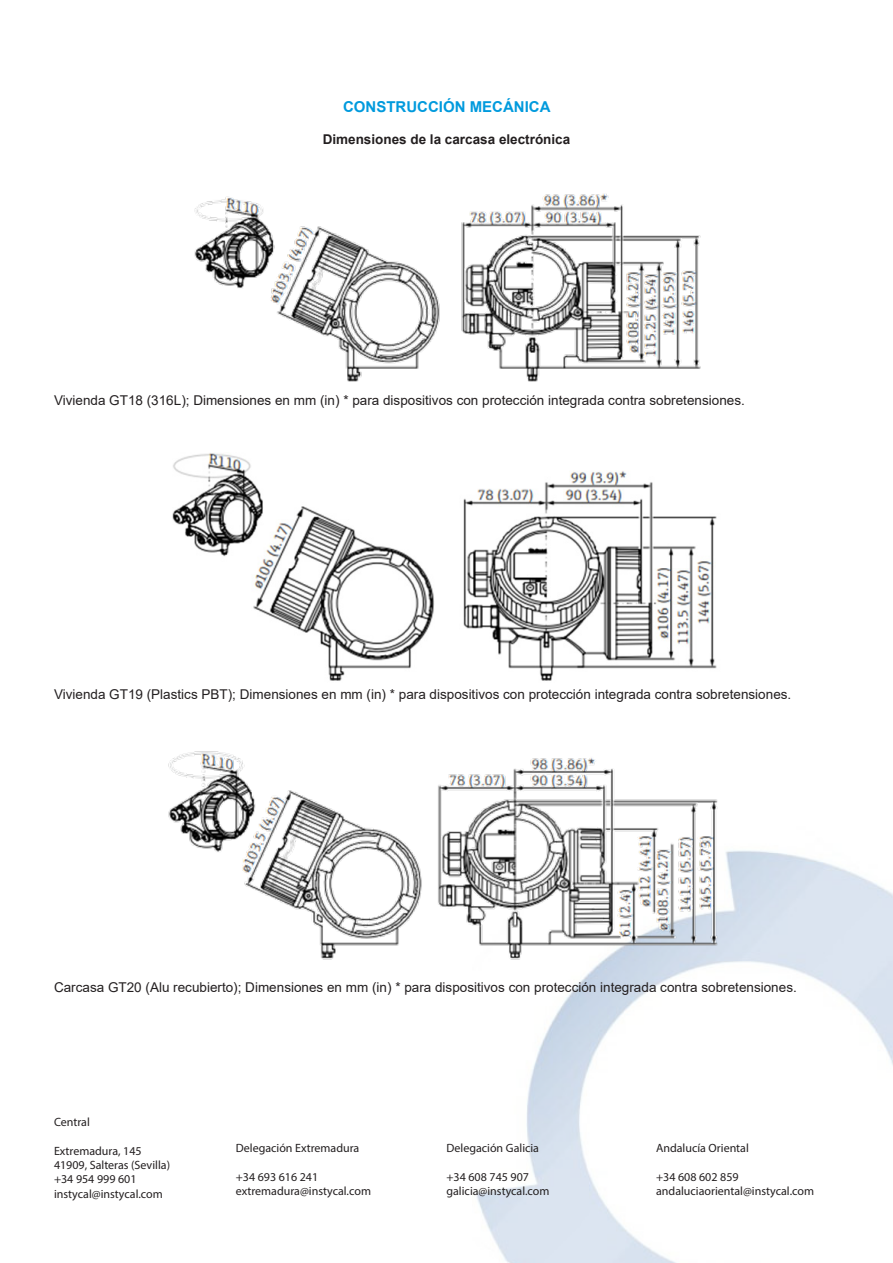
<style>
.page{position:relative;width:893px;height:1263px;background:#fff}
.page>*{position:absolute;margin:0;border:0;box-sizing:border-box;transform-origin:0 0}
.t1{font:700 15px "Arial";color:#009add}
.t2{font:13.5px "Arial";color:#231f20}
.t3{font:700 13.5px "Arial";color:#231f20}
.t4{font:12px "Myriad Pro";color:#231f20}
</style>
<div class="page">
<img style="left:476px;top:850px;width:417px;height:413px">
<img style="left:194px;top:193px;width:507px;height:189px">
<img style="left:173px;top:453px;width:544px;height:228px">
<img style="left:168px;top:751px;width:557px;height:215px">
<p class="t1" style="left:343px;top:96px;width:209px">CONSTRUCCIÓN MECÁNICA</p>
<p class="t3" style="left:323px;top:130px;width:249px">Dimensiones de la carcasa electrónica</p>
<p class="t2" style="left:54px;top:391px;width:692px">Vivienda GT18 (316L); Dimensiones en mm (in) * para dispositivos con protección integrada contra sobretensiones.</p>
<p class="t2" style="left:54px;top:685px;width:739px">Vivienda GT19 (Plastics PBT); Dimensiones en mm (in) * para dispositivos con protección integrada contra sobretensiones.</p>
<p class="t2" style="left:54px;top:978px;width:744px">Carcasa GT20 (Alu recubierto); Dimensiones en mm (in) * para dispositivos con protección integrada contra sobretensiones.</p>
<p class="t4" style="left:54px;top:1114px;width:37px">Central</p>
<p class="t4" style="left:54px;top:1143px;width:89px">Extremadura, 145</p>
<p class="t4" style="left:54px;top:1157px;width:118px">41909, Salteras (Sevilla)</p>
<p class="t4" style="left:54px;top:1172px;width:84px">+34 954 999 601</p>
<p class="t4" style="left:54px;top:1186px;width:110px">instycal@instycal.com</p>
<p class="t4" style="left:236px;top:1140px;width:125px">Delegación Extremadura</p>
<p class="t4" style="left:236px;top:1169px;width:84px">+34 693 616 241</p>
<p class="t4" style="left:236px;top:1183px;width:137px">extremadura@instycal.com</p>
<p class="t4" style="left:446px;top:1140px;width:94px">Delegación Galicia</p>
<p class="t4" style="left:446px;top:1169px;width:84px">+34 608 745 907</p>
<p class="t4" style="left:446px;top:1183px;width:105px">galicia@instycal.com</p>
<p class="t4" style="left:656px;top:1140px;width:94px">Andalucía Oriental</p>
<p class="t4" style="left:656px;top:1169px;width:84px">+34 608 602 859</p>
<p class="t4" style="left:656px;top:1183px;width:159px">andaluciaoriental@instycal.com</p>
</div>
